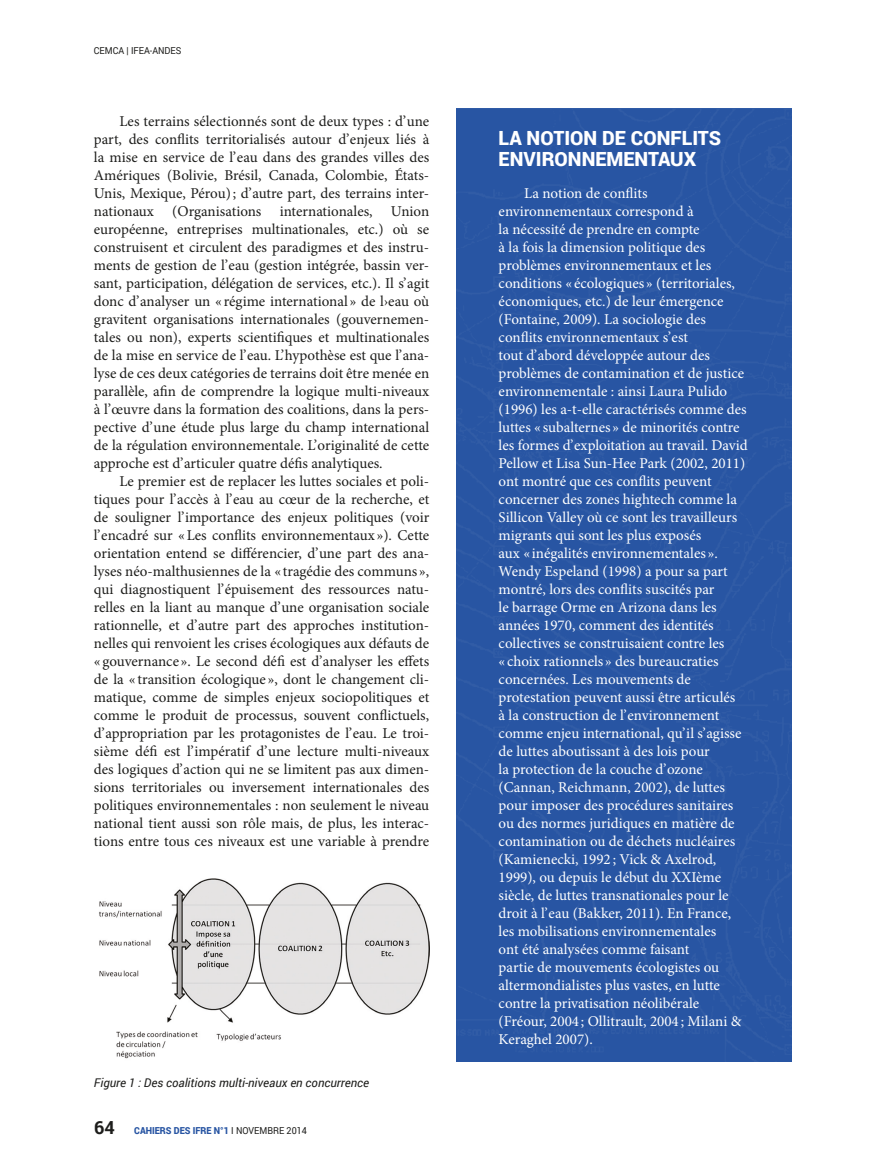
<style>
.page{position:relative;width:872px;height:1170px;background:#fff}
.page>*{position:absolute;margin:0;border:0;box-sizing:border-box;transform-origin:0 0}
.intertitre_mini_enca{font:900 19.5px/21px "Roboto";color:#fff}
.Texte_principal{font:15px/18px "Minion Pro";letter-spacing:-.01em;color:#1d1d1b;text-align:justify}
.texte_mini_encart_da{font:15px/18px "Minion Pro";color:#fff}
.legendes{font:italic 12px "Roboto";color:#1d1d1b}
.t1{font:900 9.6px "Roboto";color:#2855a3;scale:.93 1}
.t2{font:9.6px "Roboto";color:#1d1d1b;scale:.93 1}
.s1{font-weight:700;font-size:18px;color:#1d1d1b}
.s2{font-weight:400;color:#1d1d1b}
</style>
<div class="page">
<img style="left:99px;top:878px;width:330px;height:181px">
<div style="left:456px;top:108px;width:335px;height:953px;background:#2855a3"></div>
<p class="t2" style="left:94px;top:44px;width:76px">CEMCA | IFEA-ANDES</p>
<p class="Texte_principal" style="left:94px;top:112px;width:337px;text-indent:26px">Les terrains sélectionnés sont de deux types : d’une part, des conflits territorialisés autour d’enjeux liés à la mise en service de l’eau dans des grandes villes des Amériques (Bolivie, Brésil, Canada, Colombie, États-Unis, Mexique, Pérou); d’autre part, des terrains inter&shy;nationaux (Organisations internationales, Union européenne, entreprises multinationales, etc.) où se construisent et circulent des paradigmes et des instru&shy;ments de gestion de l’eau (gestion intégrée, bassin ver&shy;sant, participation, délégation de services, etc.). Il s’agit donc d’analyser un « régime international » de l›eau où gravitent organisations internationales (gouvernemen&shy;tales ou non), experts scientifiques et multinationales de la mise en service de l’eau. L’hypothèse est que l’ana&shy;lyse de ces deux catégories de terrains doit être menée en parallèle, afin de comprendre la logique multi-niveaux à l’œuvre dans la formation des coalitions, dans la pers&shy;pective d’une étude plus large du champ international de la régulation environnementale. L’originalité de cette approche est d’articuler quatre défis analytiques.</p>
<p class="Texte_principal" style="left:94px;top:472px;width:337px;text-indent:26px">Le premier est de replacer les luttes sociales et poli&shy;tiques pour l’accès à l’eau au cœur de la recherche, et de souligner l’importance des enjeux politiques (voir l’encadré sur «Les conflits environnementaux »). Cette orientation entend se différencier, d’une part des ana&shy;lyses néo-malthusiennes de la « tragédie des communs », qui diagnostiquent l’épuisement des ressources natu&shy;relles en la liant au manque d’une organisation sociale rationnelle, et d’autre part des approches institution&shy;nelles qui renvoient les crises écologiques aux défauts de « gouvernance ». Le second défi est d’analyser les effets de la « transition écologique », dont le changement cli&shy;matique, comme de simples enjeux sociopolitiques et comme le produit de processus, souvent conflictuels, d’appropriation par les protagonistes de l’eau. Le troi&shy;sième défi est l’impératif d’une lecture multi-niveaux des logiques d’action qui ne se limitent pas aux dimen&shy;sions territoriales ou inversement internationales des politiques environnementales : non seulement le niveau national tient aussi son rôle mais, de plus, les interac&shy;tions entre tous ces niveaux est une variable à prendre</p>
<p class="legendes" style="left:94px;top:1074px;width:277px">Figure 1 : Des coalitions multi-niveaux en concurrence</p>
<p class="t1" style="left:94px;top:1123px;width:230px"><span class="s1">64</span> CAHIERS DES IFRE N°1 <span class="s2">I NOVEMBRE 2014</span></p>
<p class="intertitre_mini_enca" style="left:498px;top:127px;width:224px">LA NOTION DE CONFLITS<br>ENVIRONNEMENTAUX</p>
<p class="texte_mini_encart_da" style="left:498px;top:184px;width:251px;text-indent:26px">La notion de conflits environnementaux correspond à<br>la nécessité de prendre en compte<br>à la fois la dimension politique des problèmes environnementaux et les conditions « écologiques » (territoriales, économiques, etc.) de leur émergence (Fontaine, 2009). La sociologie des conflits environnementaux s’est<br>tout d’abord développée autour des problèmes de contamination et de justice environnementale : ainsi Laura Pulido (1996) les a-t-elle caractérisés comme des luttes « subalternes » de minorités contre les formes d’exploitation au travail. David Pellow et Lisa Sun-Hee Park (2002, 2011) ont montré que ces conflits peuvent concerner des zones hightech comme la Sillicon Valley où ce sont les travailleurs migrants qui sont les plus exposés<br>aux « inégalités environnementales ».<br>Wendy Espeland (1998) a pour sa part montré, lors des conflits suscités par<br>le barrage Orme en Arizona dans les années 1970, comment des identités collectives se construisaient contre les<br>« choix rationnels » des bureaucraties concernées. Les mouvements de protestation peuvent aussi être articulés<br>à la construction de l’environnement comme enjeu international, qu’il s’agisse de luttes aboutissant à des lois pour<br>la protection de la couche d’ozone (Cannan, Reichmann, 2002), de luttes pour imposer des procédures sanitaires ou des normes juridiques en matière de contamination ou de déchets nucléaires (Kamienecki, 1992 ; Vick &amp; Axelrod, 1999), ou depuis le début du XXIème siècle, de luttes transnationales pour le droit à l’eau (Bakker, 2011). En France, les mobilisations environnementales<br>ont été analysées comme faisant<br>partie de mouvements écologistes ou altermondialistes plus vastes, en lutte contre la privatisation néolibérale (Fréour, 2004 ; Ollitrault, 2004 ; Milani &amp; Keraghel 2007).</p>
</div>
